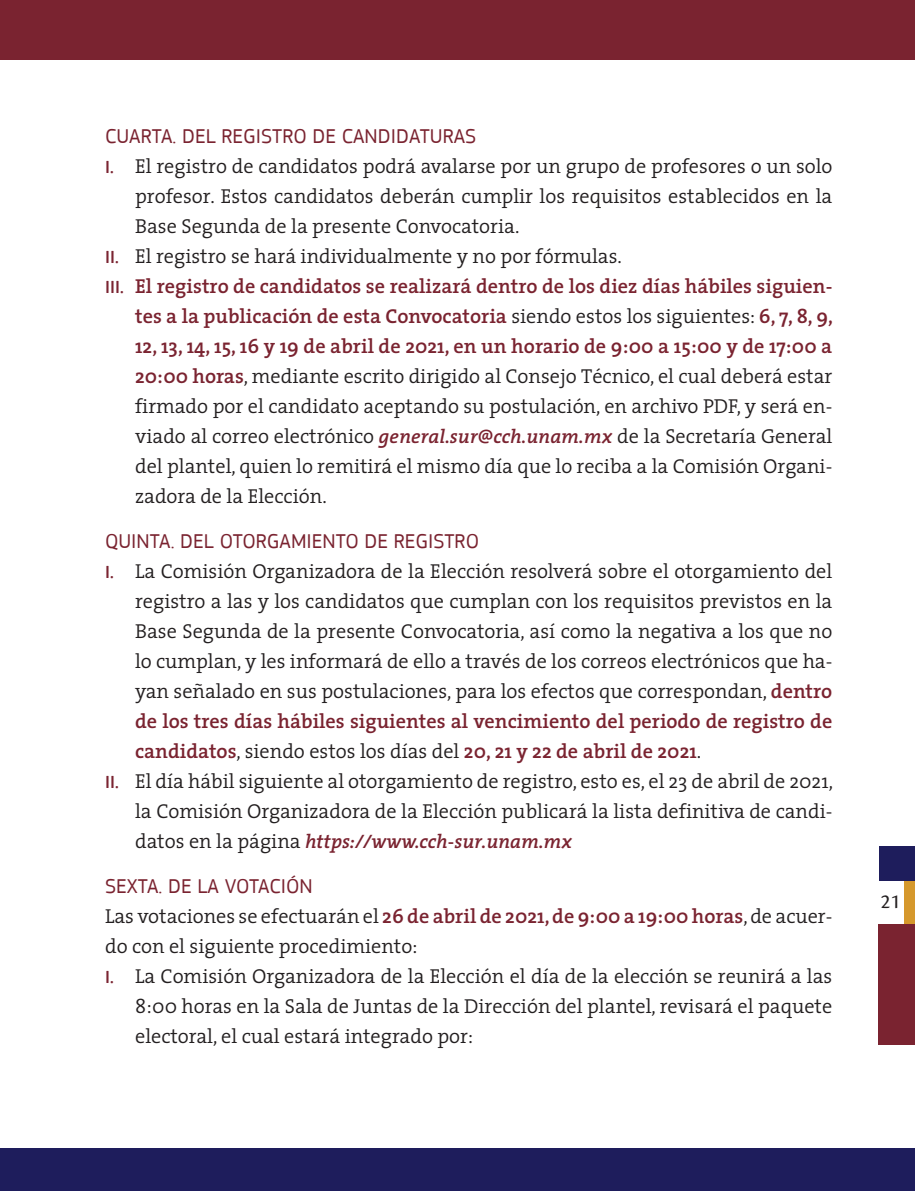
<style>
.page{position:relative;width:915px;height:1191px;background:#fff}
.page>*{position:absolute;margin:0;border:0;box-sizing:border-box;transform-origin:0 0}
.Subtitulo_4{font:21px "PF Square Sans Pro";color:#7a2330}
.t1{font:21px "Cronos Pro";color:#231f20}
.Parrafo_s_sangría{font:300 20.25px/30px "The Serif";color:#231f20;text-align:justify}
.t2{font:italic 600 19.5px "The Serif";color:#7a2330}
.s1{font-family:"PF Square Sans Pro";font-weight:500;font-size:18px;color:#7a2330}
.s2{font-weight:600;color:#7a2330}
.s3{font-weight:600;font-style:italic;font-size:19.5px;color:#7a2330}
.s4{font-weight:300;font-style:normal;font-size:20.25px;color:#231f20}
</style>
<div class="page">
<div style="left:904px;top:869px;width:10px;height:57px;background:#d5982c"></div>
<div style="left:877px;top:924px;width:37px;height:120px;background:#7a2330"></div>
<div style="left:879px;top:846px;width:35px;height:35px;background:#1e1d5c"></div>
<div style="left:0;top:0;width:914px;height:60px;background:#7a2330"></div>
<div style="left:0;top:1147px;width:914px;height:44px;background:#1e1d5c"></div>
<p class="Subtitulo_4" style="left:105px;top:123px;width:372px">CUARTA. DEL REGISTRO DE CANDIDATURAS</p>
<p class="Parrafo_s_sangría" style="left:135px;top:150px;width:698px;text-indent:-30px"><span class="s1">I.</span> El registro de candidatos podrá avalarse por un grupo de profesores o un solo profesor. Estos candidatos deberán cumplir los requisitos establecidos en la Base Segunda de la presente Convocatoria.</p>
<p class="Parrafo_s_sangría" style="left:105px;top:240px;width:518px"><span class="s1">II.</span> El registro se hará individualmente y no por fórmulas.</p>
<p class="Parrafo_s_sangría" style="left:135px;top:270px;width:699px;text-indent:-30px"><span class="s1">III.</span> <span class="s2">El registro de candidatos se realizará dentro de los diez días hábiles siguien&shy;tes a la publicación de esta Convocatoria</span> siendo estos los siguientes: <span class="s2">6, 7, 8, 9, 12, 13, 14, 15, 16 y 19 de abril de 2021, en un horario de 9:00 a 15:00 y de 17:00 a 20:00 horas</span>, mediante escrito dirigido al Consejo Técnico, el cual deberá estar firmado por el candidato aceptando su postulación, en archivo PDF, y será en&shy;viado al correo electrónico <span class="s3">general.sur@cch.unam.mx</span> de la Secretaría General del plantel, quien lo remitirá el mismo día que lo reciba a la Comisión Organi&shy;zadora de la Elección.</p>
<p class="Subtitulo_4" style="left:105px;top:528px;width:375px">QUINTA. DEL OTORGAMIENTO DE REGISTRO</p>
<p class="Parrafo_s_sangría" style="left:135px;top:555px;width:698px;text-indent:-30px"><span class="s1">I.</span> La Comisión Organizadora de la Elección resolverá sobre el otorgamiento del registro a las y los candidatos que cumplan con los requisitos previstos en la Base Segunda de la presente Convocatoria, así como la negativa a los que no lo cumplan, y les informará de ello a través de los correos electrónicos que ha&shy;yan señalado en sus postulaciones, para los efectos que correspondan, <span class="s2">dentro de los tres días hábiles siguientes al vencimiento del periodo de registro de candidatos</span>, siendo estos los días del <span class="s2">20, 21 y 22 de abril de 2021</span>.</p>
<p class="Parrafo_s_sangría" style="left:105px;top:765px;width:729px;text-align:right"><span class="s1">II.</span> El día hábil siguiente al otorgamiento de registro, esto es, el 23 de abril de 2021, la Comisión Organizadora de la Elección publicará la lista definitiva de candi-</p>
<p class="t2" style="left:135px;top:825px;width:438px"><span class="s4">datos en la página</span> https://www.cch-sur.unam.mx</p>
<p class="Subtitulo_4" style="left:105px;top:873px;width:209px">SEXTA. DE LA VOTACIÓN</p>
<p class="Parrafo_s_sangría" style="left:105px;top:900px;width:728px">Las votaciones se efectuarán el <span class="s2">26 de abril de 2021, de 9:00 a 19:00 horas</span>, de acuer&shy;do con el siguiente procedimiento:</p>
<p class="Parrafo_s_sangría" style="left:135px;top:960px;width:698px;text-indent:-30px"><span class="s1">I.</span> La Comisión Organizadora de la Elección el día de la elección se reunirá a las 8:00 horas en la Sala de Juntas de la Dirección del plantel, revisará el paquete electoral, el cual estará integrado por:</p>
<p class="t1" style="left:880px;top:889px;width:21px">21</p>
</div>
